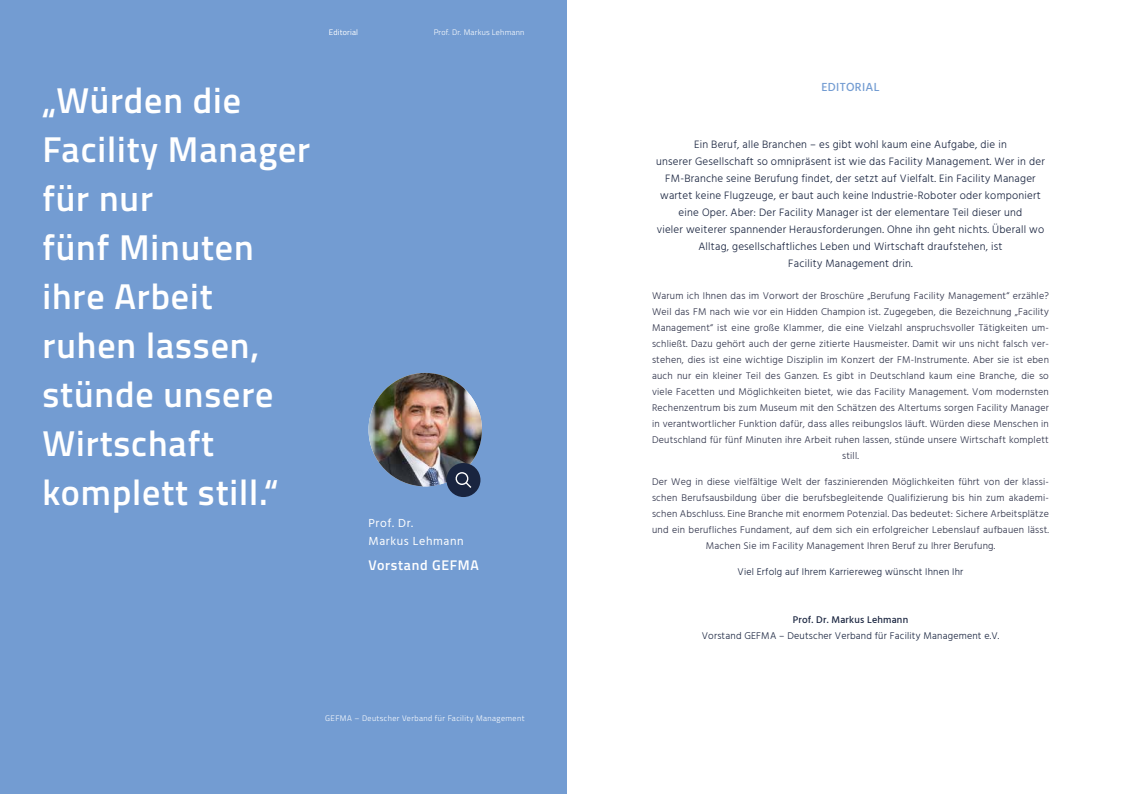
<style>
.page{position:relative;width:1134px;height:794px;background:#fff}
.page>*{position:absolute;margin:0;border:0;box-sizing:border-box;transform-origin:0 0}
.t1{font:600 36px/49px "Titillium Web";letter-spacing:.025em;color:#fff}
.t2{font:600 14px "Titillium Web";letter-spacing:.05em;color:#fff}
.t3{font:12px/18px "Hind Guntur";letter-spacing:.05em;color:#fff}
.t4{font:500 12px "Hind Guntur";letter-spacing:.025em;color:#739cd2}
.t5{font:300 11px/17px "Hind Guntur";letter-spacing:.02em;color:#19243f;text-align:center}
.t6{font:300 10px/16px "Hind Guntur";letter-spacing:.02em;color:#2d3148;text-align:center}
.t7{font:300 10px "Hind Guntur";letter-spacing:.02em;color:#19243f}
.t8{font:500 10px "Hind Guntur";letter-spacing:.02em;color:#19243f}
.t9{font:300 8px "Titillium Web";letter-spacing:.05em;color:#fff}
.t10{font:300 8px "Titillium Web";letter-spacing:.025em;color:#fff}
.t11{font:8px "Titillium Web";letter-spacing:.025em;color:#fff}
</style>
<div class="page">
<div style="left:0;top:0;width:567px;height:794px;background:#739cd2"></div>
<img style="left:368px;top:373px;width:114px;height:113px;border-radius:57px">
<div style="left:446px;top:463px;width:34px;height:34px;background:#19243f;border-radius:50%"></div>
<svg style="left:455px;top:472px;width:16px;height:16px"></svg>
<p class="t11" style="left:329px;top:26px;width:31px">Editorial</p>
<p class="t10" style="left:434px;top:26px;width:92px">Prof. Dr. Markus Lehmann</p>
<h1 class="t1" style="left:43px;top:74px;width:269px">„Würden die<br>Facility Manager für nur<br>fünf Minuten ihre Arbeit ruhen lassen, stünde unsere<br>Wirtschaft komplett still.“</h1>
<p class="t3" style="left:368px;top:514px;width:97px">Prof. Dr.<br>Markus Lehmann</p>
<h2 class="t2" style="left:368px;top:554px;width:112px">Vorstand GEFMA</h2>
<p class="t9" style="left:325px;top:712px;width:201px">GEFMA – Deutscher Verband für Facility Management</p>
<p class="t4" style="left:821px;top:80px;width:59px">EDITORIAL</p>
<p class="t5" style="left:656px;top:135px;width:390px">Ein Beruf, alle Branchen – es gibt wohl kaum eine Aufgabe, die in<br>unserer Gesellschaft so omnipräsent ist wie das Facility Management. Wer in der FM-Branche seine Berufung findet, der setzt auf Vielfalt. Ein Facility Manager wartet keine Flugzeuge, er baut auch keine Industrie-Roboter oder komponiert eine Oper. Aber: Der Facility Manager ist der elementare Teil dieser und<br>vieler weiterer spannender Herausforderungen. Ohne ihn geht nichts. Überall wo Alltag, gesellschaftliches Leben und Wirtschaft draufstehen, ist<br>Facility Management drin.</p>
<p class="t6" style="left:652px;top:287px;width:398px">Warum ich Ihnen das im Vorwort der Broschüre „Berufung Facility Management“ erzähle?<br>Weil das FM nach wie vor ein Hidden Champion ist. Zugegeben, die Bezeichnung „Facility Management“ ist eine große Klammer, die eine Vielzahl anspruchsvoller Tätigkeiten um&shy;schließt. Dazu gehört auch der gerne zitierte Hausmeister. Damit wir uns nicht falsch ver&shy;stehen, dies ist eine wichtige Disziplin im Konzert der FM-Instrumente. Aber sie ist eben auch nur ein kleiner Teil des Ganzen. Es gibt in Deutschland kaum eine Branche, die so viele Facetten und Möglichkeiten bietet, wie das Facility Management. Vom modernsten Rechenzentrum bis zum Museum mit den Schätzen des Altertums sorgen Facility Manager in verantwortlicher Funktion dafür, dass alles reibungslos läuft. Würden diese Menschen in Deutschland für fünf Minuten ihre Arbeit ruhen lassen, stünde unsere Wirtschaft komplett still.</p>
<p class="t6" style="left:652px;top:473px;width:398px">Der Weg in diese vielfältige Welt der faszinierenden Möglichkeiten führt von der klassi&shy;schen Berufsausbildung über die berufsbegleitende Qualifizierung bis hin zum akademi&shy;schen Abschluss. Eine Branche mit enormem Potenzial. Das bedeutet: Sichere Arbeitsplätze und ein berufliches Fundament, auf dem sich ein erfolgreicher Lebenslauf aufbauen lässt.<br>Machen Sie im Facility Management Ihren Beruf zu Ihrer Berufung.</p>
<p class="t7" style="left:737px;top:565px;width:227px">Viel Erfolg auf Ihrem Karriereweg wünscht Ihnen Ihr</p>
<p class="t8" style="left:793px;top:613px;width:117px">Prof. Dr. Markus Lehmann</p>
<p class="t7" style="left:702px;top:629px;width:299px">Vorstand GEFMA – Deutscher Verband für Facility Management e.V.</p>
</div>
